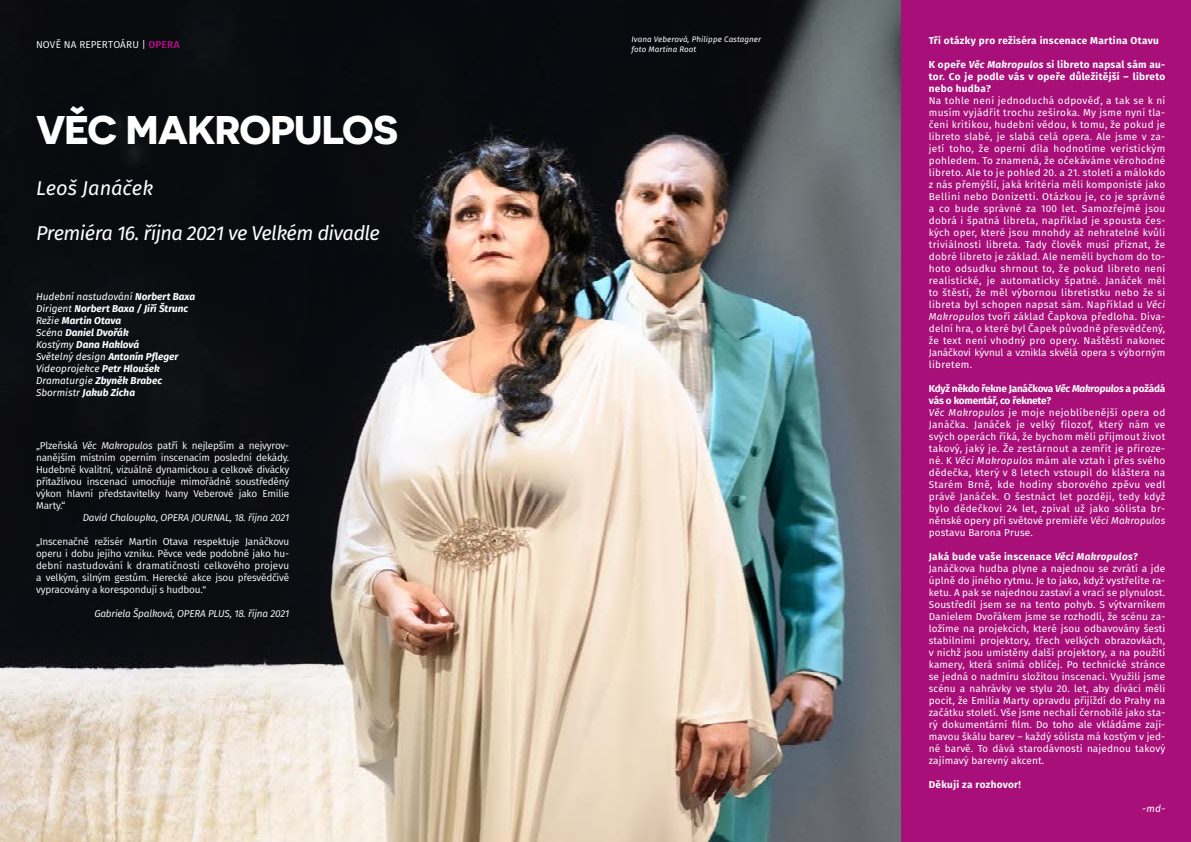
<style>
.page{position:relative;width:1191px;height:842px;background:#fff}
.page>*{position:absolute;margin:0;border:0;box-sizing:border-box;transform-origin:0 0}
.t1{font:700 40px "Novecentosanswide";letter-spacing:-.02em;color:#fff}
.t2{font:italic 20px "Fira Sans";letter-spacing:-.03em;color:#fff}
.t3{font:italic 20px "Fira Sans";color:#fff}
.t4{font:10px/12px "Fira Sans";letter-spacing:.01em;color:#fff;text-align:justify}
.t5{font:10px/12px "Fira Sans";letter-spacing:.03em;color:#fff}
.t6{font:10px/12px "Fira Sans";letter-spacing:-.02em;color:#fff;text-align:justify}
.t7{font:italic 700 10px/12px "Fira Sans";color:#fff}
.t8{font:700 10px/12px "Fira Sans";letter-spacing:.03em;color:#fff;text-align:justify}
.t9{font:italic 10px "Fira Sans";letter-spacing:-.02em;color:#fff}
.t10{font:10px "Fira Sans";letter-spacing:.01em;color:#fff}
.t11{font:italic 10px "Fira Sans";color:#fff}
.t12{font:italic 8px/9.6px "Fira Sans";letter-spacing:.01em;color:#fff}
.s1{font-weight:700;color:#a80f79}
.s2{font-weight:400}
.s3{font-style:italic}
.s4{font-weight:700}
.s5{font-weight:700;font-style:italic}
</style>
<div class="page">
<img style="left:0;top:0;width:901px;height:842px">
<div style="left:901px;top:0;width:290px;height:842px;background:#a80f79"></div>
<p class="t10" style="left:36px;top:38px;width:145px">NOVĚ NA REPERTOÁRU | <span class="s1">OPERA</span></p>
<h1 class="t1" style="left:36px;top:105px;width:364px">VĚC MAKROPULOS</h1>
<h2 class="t3" style="left:36px;top:174px;width:119px">Leoš Janáček</h2>
<h2 class="t2" style="left:36px;top:219px;width:345px">Premiéra 16. října 2021 ve Velkém divadle</h2>
<p class="t7" style="left:36px;top:290px;width:160px"><span class="s2">Hudební nastudování</span> Norbert Baxa<br><span class="s2">Dirigent</span> Norbert Baxa / Jiří Štrunc<br><span class="s2">Režie</span> Martin Otava<br><span class="s2">Scéna</span> Daniel Dvořák<br><span class="s2">Kostýmy</span> Dana Haklová<br><span class="s2">Světelný design</span> Antonín Pfleger<br><span class="s2">Videoprojekce</span> Petr Hloušek<br><span class="s2">Dramaturgie</span> Zbyněk Brabec<br><span class="s2">Sbormistr</span> Jakub Zicha</p>
<p class="t6" style="left:36px;top:439px;width:255px">„Plzeňská <span class="s3">Věc Makropulos</span> patří k nejlepším a nejvyrov&shy;nanějším místním operním inscenacím poslední dekády.<br>Hudebně kvalitní, vizuálně dynamickou a celkově divácky přitažlivou inscenaci umocňuje mimořádně soustředěný výkon hlavní představitelky Ivany Veberové jako Emilie Marty.“</p>
<p class="t9" style="left:83px;top:510px;width:208px">David Chaloupka, OPERA JOURNAL, 18. října 2021</p>
<p class="t6" style="left:36px;top:535px;width:255px">„Inscenačně režisér Martin Otava respektuje Janáčkovu operu i dobu jejího vzniku. Pěvce vede podobně jako hu&shy;dební nastudování k dramatičnosti celkového projevu a velkým, silným gestům. Herecké akce jsou přesvědčivě vypracovány a korespondují s hudbou."</p>
<p class="t9" style="left:94px;top:606px;width:196px">Gabriela Špalková, OPERA PLUS, 18. října 2021</p>
<p class="t12" style="left:631px;top:35px;width:131px">Ivana Veberová, Philippe Castagner foto Martina Root</p>
<p class="t8" style="left:928px;top:34px;width:231px">Tři otázky pro režiséra inscenace Martina Otavu</p>
<p class="t8" style="left:928px;top:58px;width:238px">K opeře <span class="s3">Věc Makropulos</span> si libreto napsal sám au&shy;tor. Co je podle vás v opeře důležitější – libreto nebo hudba?</p>
<p class="t4" style="left:928px;top:94px;width:238px">Na tohle není jednoduchá odpověď, a tak se k ní musím vyjádřit trochu zeširoka. My jsme nyní tla&shy;čeni kritikou, hudební vědou, k tomu, že pokud je libreto slabé, je slabá celá opera. Ale jsme v za&shy;jetí toho, že operní díla hodnotíme veristickým pohledem. To znamená, že očekáváme věrohodné libreto. Ale to je pohled 20. a 21. století a málokdo z nás přemýšlí, jaká kritéria měli komponisté jako Bellini nebo Donizetti. Otázkou je, co je správné a co bude správné za 100 let. Samozřejmě jsou dobrá i špatná libreta, například je spousta čes&shy;kých oper, které jsou mnohdy až nehratelné kvůli triviálnosti libreta. Tady člověk musí přiznat, že dobré libreto je základ. Ale neměli bychom do to&shy;hoto odsudku shrnout to, že pokud libreto není realistické, je automaticky špatné. Janáček měl to štěstí, že měl výbornou libretistku nebo že si libreta byl schopen napsat sám. Například u <span class="s3">Věci Makropulos</span> tvoří základ Čapkova předloha. Diva&shy;delní hra, o které byl Čapek původně přesvědčený, že text není vhodný pro opery. Naštěstí nakonec Janáčkovi kývnul a vznikla skvělá opera s výborným libretem.</p>
<p class="t5" style="left:928px;top:382px;width:238px"><span class="s4">Když někdo řekne Janáčkova</span> <span class="s5">Věc Makropulos</span> <span class="s4">a požádá vás o komentář, co řeknete?<br></span><span class="s3">Věc Makropulos</span> je moje nejoblíbenější opera od Janáčka. Janáček je velký filozof, který nám ve svých operách říká, že bychom měli přijmout život takový, jaký je. Že zestárnout a zemřít je přiroze&shy;né. K <span class="s3">Věci Makropulos</span> mám ale vztah i přes svého dědečka, který v 8 letech vstoupil do kláštera na Starém Brně, kde hodiny sborového zpěvu vedl právě Janáček. O šestnáct let později, tedy když bylo dědečkovi 24 let, zpíval už jako sólista br&shy;něnské opery při světové premiéře <span class="s3">Věci Makropulos </span>postavu Barona Pruse.</p>
<p class="t4" style="left:928px;top:550px;width:238px;text-align:left"><span class="s4">Jaká bude vaše inscenace</span> <span class="s5">Věci Makropulos</span><span class="s4">?<br></span>Janáčkova hudba plyne a najednou se zvrátí a jde úplně do jiného rytmu. Je to jako, když vystřelíte ra&shy;ketu. A pak se najednou zastaví a vrací se plynulost.<br>Soustředil jsem se na tento pohyb. S výtvarníkem Danielem Dvořákem jsme se rozhodli, že scénu za&shy;ložíme na projekcích, které jsou odbavovány šesti stabilními projektory, třech velkých obrazovkách, v nichž jsou umístěny další projektory, a na použití kamery, která snímá obličej. Po technické stránce se jedná o nadmíru složitou inscenaci. Využili jsme scénu a nahrávky ve stylu 20. let, aby diváci měli pocit, že Emilia Marty opravdu přijíždí do Prahy na začátku století. Vše jsme nechali černobílé jako sta&shy;rý dokumentární film. Do toho ale vkládáme zají&shy;mavou škálu barev – každý sólista má kostým v jed&shy;né barvě. To dává starodávnosti najednou takový zajímavý barevný akcent.</p>
<p class="t8" style="left:928px;top:778px;width:94px">Děkuji za rozhovor!</p>
<p class="t11" style="left:1142px;top:801px;width:25px">-md-</p>
</div>
